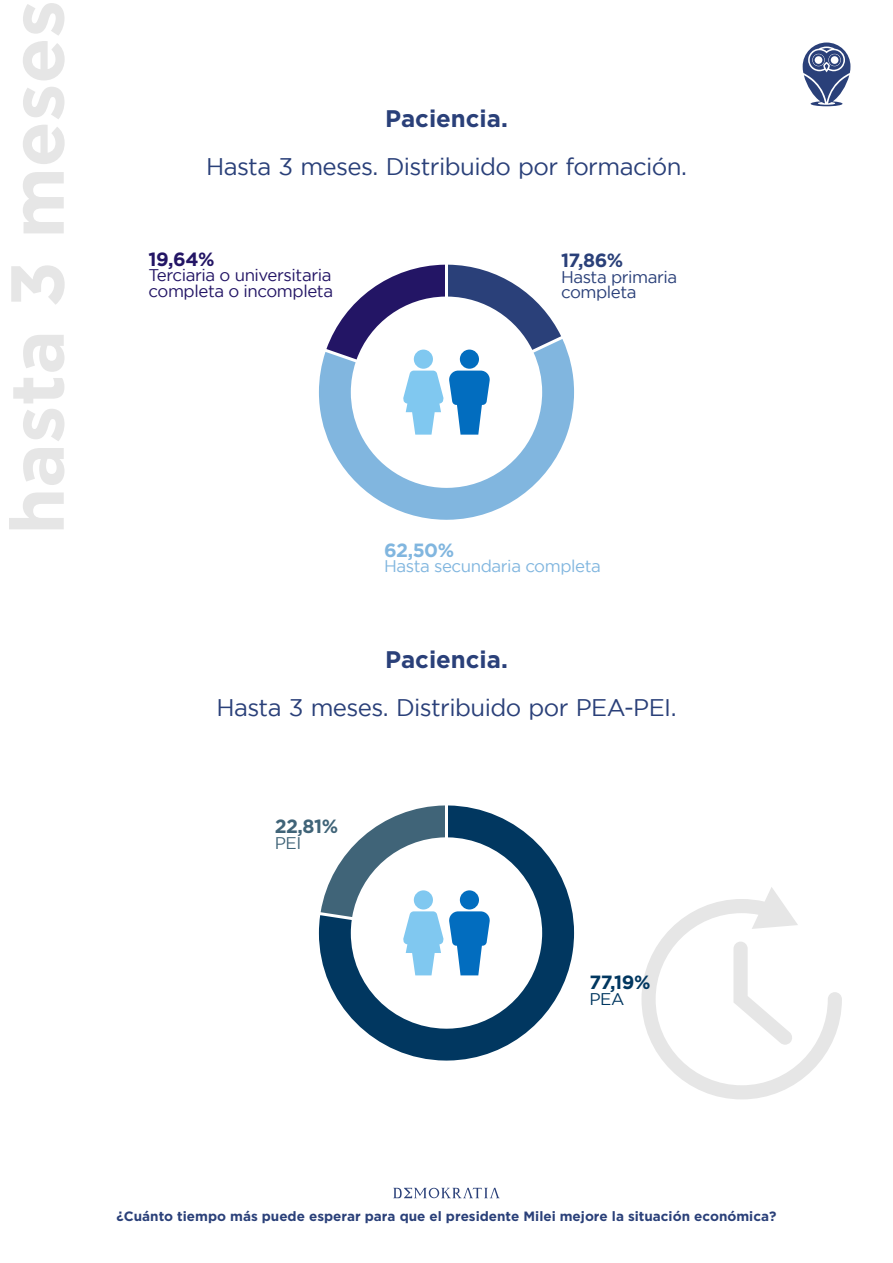
<style>
.page{position:relative;width:893px;height:1263px;background:#fff}
.page>*{position:absolute;margin:0;border:0;box-sizing:border-box;transform-origin:0 0}
.t1{font:700 75px "Gotham";color:#e6e6e6}
.t2{font:24px "Gotham";letter-spacing:-.025em;color:#2a4079}
.t3{font:700 24px "Gotham";color:#2a4079}
.t4{font:700 19.2px "Gotham";color:#2a4079}
.t5{font:700 19.2px "Gotham";color:#81b6df}
.t6{font:700 19.2px "Gotham";color:#231565}
.t7{font:700 19.2px "Gotham";color:#013760}
.t8{font:700 19.2px "Gotham";color:#406478}
.t9{font:16.8px/15.8px "Gotham";letter-spacing:-.025em;color:#231565}
.t10{font:16.8px "Gotham";letter-spacing:-.025em;color:#81b6df}
.t11{font:16.8px/15.8px "Gotham";letter-spacing:-.025em;color:#2a4079}
.t12{font:16.8px "Gotham";color:#013760}
.t13{font:16.8px "Gotham";color:#406478}
.t14{font:700 13.5px "Gotham";color:#2a4079}
</style>
<div class="page">
<svg style="left:393px;top:1188px;width:107px;height:10px"></svg>
<svg style="left:641px;top:887px;width:201px;height:212px"></svg>
<svg style="left:803px;top:43px;width:47px;height:63px"></svg>
<svg style="left:319px;top:805px;width:255px;height:255px"></svg>
<svg style="left:330px;top:265px;width:231px;height:74px"></svg>
<svg style="left:319px;top:339px;width:255px;height:181px"></svg>
<h1 class="t1" style="left:-6px;top:534px;width:536px;rotate:-90deg">hasta 3 meses</h1>
<h2 class="t3" style="left:385px;top:104px;width:124px">Paciencia.</h2>
<h2 class="t2" style="left:206px;top:153px;width:482px">Hasta 3 meses. Distribuido por formación.</h2>
<h3 class="t6" style="left:149px;top:248px;width:67px">19,64%</h3>
<p class="t9" style="left:149px;top:267px;width:186px">Terciaria o universitaria completa o incompleta</p>
<h3 class="t4" style="left:561px;top:249px;width:64px">17,86%</h3>
<p class="t11" style="left:561px;top:269px;width:118px">Hasta primaria completa</p>
<h3 class="t5" style="left:384px;top:539px;width:72px">62,50%</h3>
<p class="t10" style="left:384px;top:557px;width:218px">Hasta secundaria completa</p>
<h2 class="t3" style="left:385px;top:645px;width:124px">Paciencia.</h2>
<h2 class="t2" style="left:216px;top:694px;width:462px">Hasta 3 meses. Distribuido por PEA-PEI.</h2>
<h3 class="t8" style="left:275px;top:815px;width:65px">22,81%</h3>
<p class="t13" style="left:275px;top:833px;width:28px">PEI</p>
<h3 class="t7" style="left:589px;top:971px;width:63px">77,19%</h3>
<p class="t12" style="left:589px;top:989px;width:37px">PEA</p>
<p class="t14" style="left:117px;top:1208px;width:661px">¿Cuánto tiempo más puede esperar para que el presidente Milei mejore la situación económica?</p>
</div>
